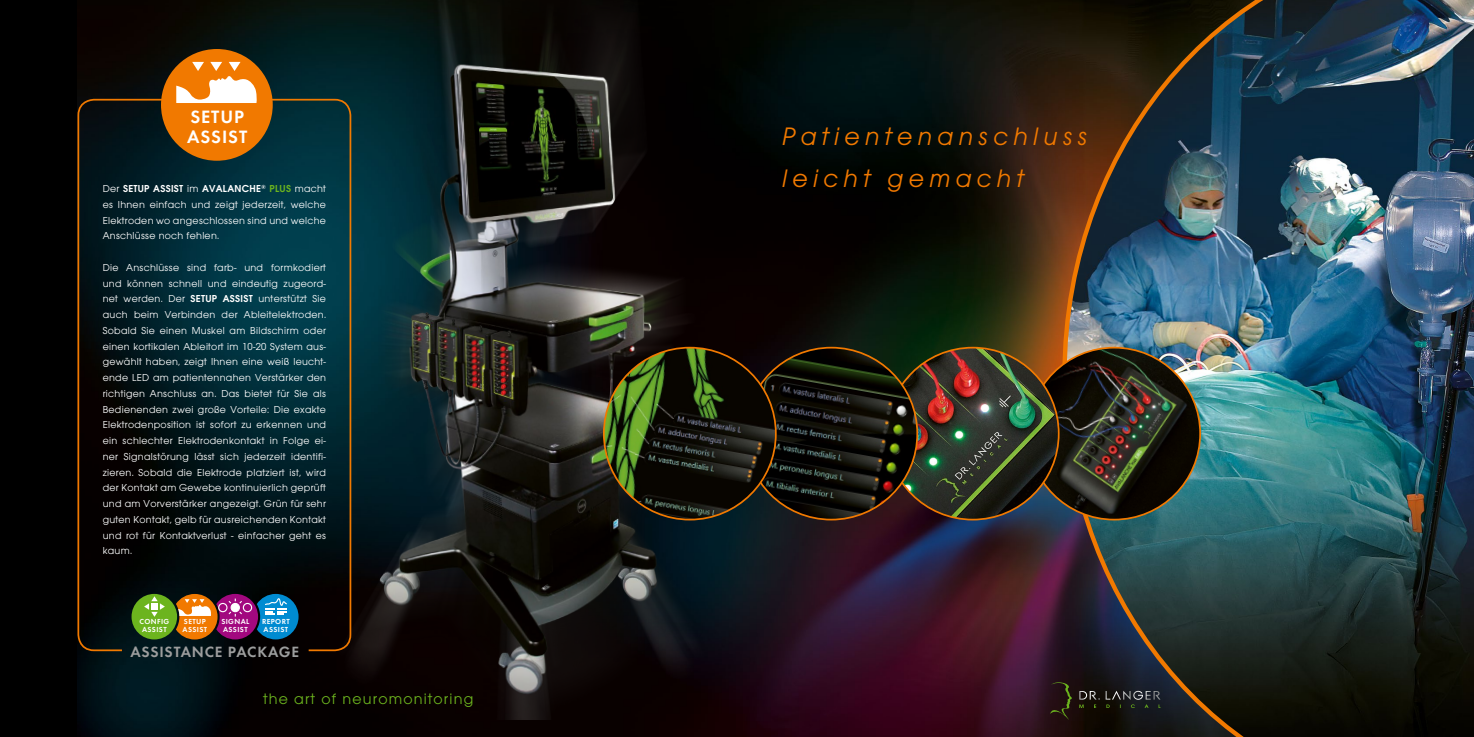
<style>
.page{position:relative;width:1474px;height:737px;background:#fff}
.page>*{position:absolute;margin:0;border:0;box-sizing:border-box;transform-origin:0 0}
.t1{font:italic 26.25px/42px "Avant Garde Gothic Itc T";letter-spacing:.2em;color:#f17900}
.t2{font:600 18.55px/20.4px "Futura T";letter-spacing:.05em;color:#fff}
.t3{font:15.75px "Avant Garde Gothic Itc T";letter-spacing:.075em;color:#6cb41e}
.t4{font:600 15.4px "Futura T";letter-spacing:.05em;color:#9d9e9e}
.t5{font:10.5px/15.8px "Avant Garde Gothic Itc T";letter-spacing:.025em;color:#fff;text-align:justify}
.t6{font:600 7.52px/8.3px "Futura T";letter-spacing:.05em;color:#fff}
.s1{font-weight:600}
.s2{font-weight:600;color:#6cb41e}
</style>
<div class="page">
<div style="left:0;top:0;width:1473px;height:737px;background:#000"></div>
<img style="left:77px;top:0;width:985px;height:737px">
<div style="left:131px;top:594px;width:46px;height:45px;background:#6cb41e;border-radius:50%"></div>
<svg style="left:144px;top:596px;width:21px;height:21px"></svg>
<svg style="left:176px;top:594px;width:122px;height:45px;background:#785a6d"></svg>
<svg style="left:1050px;top:682px;width:12px;height:38px"></svg>
<img style="left:330px;top:0;width:434px;height:719px">
<img style="left:1062px;top:0;width:411px;height:737px">
<img style="left:1028px;top:347px;width:172px;height:172px;border-radius:86px">
<img style="left:886px;top:347px;width:172px;height:172px;border-radius:86px">
<img style="left:745px;top:347px;width:172px;height:172px;border-radius:86px">
<img style="left:604px;top:347px;width:171px;height:172px;border-radius:86px">
<div style="left:77px;top:99px;width:274px;height:552px;border:2px solid #f17900;border-radius:16px"></div>
<div style="left:161px;top:49px;width:112px;height:112px;background:#f17900;border-radius:50%"></div>
<svg style="left:176px;top:62px;width:81px;height:41px"></svg>
<h2 class="t2" style="left:187px;top:106px;width:62px">SETUP<br>ASSIST</h2>
<p class="t5" style="left:103px;top:180px;width:225px">Der <span class="s1">SETUP ASSIST</span> im <span class="s1">AVALANCHE</span><sup>®</sup> <span class="s2">PLUS</span> macht es Ihnen einfach und zeigt jederzeit, welche Elektroden wo angeschlossen sind und welche Anschlüsse noch fehlen.</p>
<p class="t5" style="left:103px;top:259px;width:225px">Die Anschlüsse sind farb- und formkodiert und können schnell und eindeutig zugeord&shy;net werden. Der <span class="s1">SETUP ASSIST</span> unterstützt Sie auch beim Verbinden der Ableitelektroden.<br>Sobald Sie einen Muskel am Bildschirm oder einen kortikalen Ableitort im 10-20 System aus&shy;gewählt haben, zeigt Ihnen eine weiß leucht&shy;ende LED am patientennahen Verstärker den richtigen Anschluss an. Das bietet für Sie als Bedienenden zwei große Vorteile: Die exakte Elektrodenposition ist sofort zu erkennen und ein schlechter Elektrodenkontakt in Folge ei&shy;ner Signalstörung lässt sich jederzeit identifi&shy;zieren. Sobald die Elektrode platziert ist, wird der Kontakt am Gewebe kontinuierlich geprüft und am Vorverstärker angezeigt. Grün für sehr guten Kontakt, gelb für ausreichenden Kontakt und rot für Kontaktverlust - einfacher geht es kaum.</p>
<p class="t6" style="left:139px;top:617px;width:31px;text-align:center">CONFIG<br>ASSIST</p>
<p class="t6" style="left:221px;top:617px;width:30px">SIGNAL<br>ASSIST</p>
<h3 class="t4" style="left:130px;top:642px;width:170px">ASSISTANCE PACKAGE</h3>
<h3 class="t3" style="left:263px;top:690px;width:211px">the art of neuromonitoring</h3>
<p class="t6" style="left:262px;top:617px;width:29px">REPORT<br>ASSIST</p>
<p class="t6" style="left:183px;top:617px;width:26px">SETUP<br>ASSIST</p>
<h1 class="t1" style="left:782px;top:115px;width:307px">Patientenanschluss leicht gemacht</h1>
</div>
